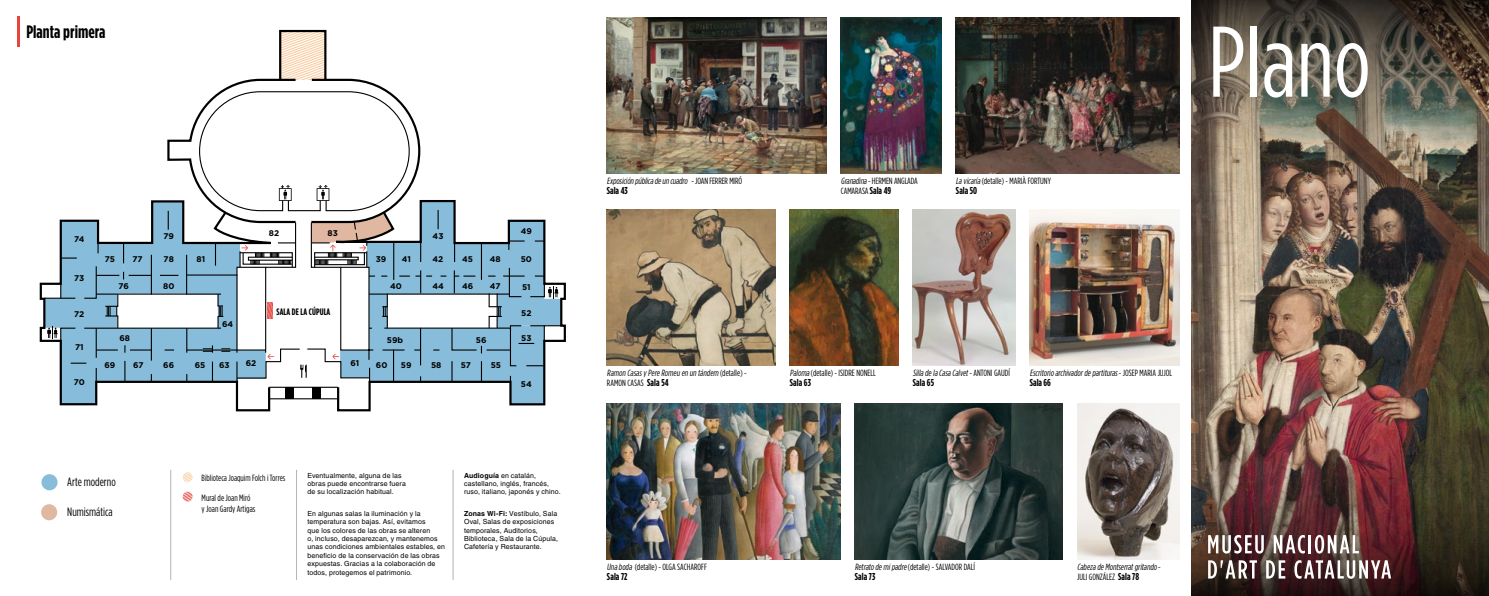
<style>
.page{position:relative;width:1489px;height:596px;background:#fff}
.page>*{position:absolute;margin:0;border:0;box-sizing:border-box;transform-origin:0 0}
.TITOL_TERRASSES_-_CA{font:condensed 100px "Gotham HTF";color:#fff}
.PLANTA{font:700 condensed 18px "Gotham HTF";color:#000}
.t1{font:condensed 12px "Gotham HTF";color:#000}
.NOM_SALA{font:700 condensed 10px "Gotham HTF";letter-spacing:.01em;color:#000}
.TITOL_OBRA_-_CAT{font:700 condensed 10px "Gotham HTF";letter-spacing:.005em;color:#000}
.t2{font:700 condensed 9.4px "Gotham HTF";letter-spacing:.01em;color:#000}
.llegenda{font:condensed 9.1px "Gotham HTF";color:#000}
.TITOL_OBRA_-_CAT-2{font:italic condensed 9px/10px "Gotham HTF";color:#000}
.TITOL_OBRA_-_CAT-3{font:condensed 9px/10px "Gotham HTF";color:#000}
.llegenda-2{font:condensed 9px "Gotham HTF";color:#000}
.t3{font:700 8.2px "Gotham HTF";color:#000}
.t4{font:7px/8.4px "Helvetica LT Std";letter-spacing:.015em;color:#000}
.s1{font-weight:700}
.s2{font-style:normal}
.s3{font-style:italic}
.s4{font-weight:700;font-size:10px}
.s5{font-weight:700;font-style:normal;font-size:10px}
</style>
<div class="page">
<img style="left:1191px;top:213px;width:297px;height:175px">
<svg style="left:1191px;top:0;width:297px;height:213px;background:#655b4e"></svg>
<img style="left:1191px;top:388px;width:297px;height:207px">
<hr style="left:17px;top:16px;width:3px;height:31px;background:#e6443c">
<svg style="left:1265px;top:560px;width:20px;height:18px"></svg>
<svg style="left:1207px;top:534px;width:56px;height:19px"></svg>
<svg style="left:1207px;top:560px;width:49px;height:18px"></svg>
<svg style="left:1294px;top:560px;width:96px;height:18px"></svg>
<svg style="left:1273px;top:534px;width:85px;height:19px"></svg>
<svg style="left:39px;top:282px;width:232px;height:130px"></svg>
<svg style="left:337px;top:282px;width:229px;height:130px"></svg>
<svg style="left:44px;top:31px;width:518px;height:373px"></svg>
<img style="left:854px;top:403px;width:208px;height:156px">
<img style="left:1077px;top:403px;width:102px;height:156px">
<img style="left:607px;top:209px;width:168px;height:156px">
<img style="left:1029px;top:209px;width:150px;height:156px">
<img style="left:912px;top:209px;width:103px;height:156px">
<img style="left:840px;top:17px;width:101px;height:156px">
<img style="left:607px;top:403px;width:233px;height:156px">
<img style="left:789px;top:209px;width:109px;height:156px">
<img style="left:955px;top:17px;width:224px;height:156px">
<img style="left:607px;top:17px;width:220px;height:156px">
<div style="left:41px;top:474px;width:17px;height:16px;background:#87bdda;border-radius:50%"></div>
<div style="left:41px;top:504px;width:16px;height:16px;background:#e0b8a1;border-radius:50%"></div>
<svg style="left:183px;top:472px;width:10px;height:10px"></svg>
<svg style="left:183px;top:491px;width:10px;height:10px"></svg>
<hr style="left:170px;top:469px;width:1px;height:110px;background:#b1b3b4">
<hr style="left:296px;top:469px;width:1px;height:110px;background:#b1b3b4">
<hr style="left:453px;top:469px;width:1px;height:110px;background:#b1b3b4">
<p class="PLANTA" style="left:26px;top:21px;width:80px">Planta primera</p>
<p class="TITOL_TERRASSES_-_CA" style="left:1208px;top:8px;width:164px">Plano</p>
<p class="t3" style="left:74px;top:235px;width:12px">74</p>
<p class="t3" style="left:74px;top:273px;width:12px">73</p>
<p class="t3" style="left:74px;top:309px;width:12px">72</p>
<p class="t3" style="left:75px;top:342px;width:10px">71</p>
<p class="t3" style="left:74px;top:377px;width:12px">70</p>
<p class="t3" style="left:163px;top:231px;width:12px">79</p>
<p class="t3" style="left:269px;top:228px;width:12px">82</p>
<p class="t3" style="left:327px;top:228px;width:12px">83</p>
<p class="t3" style="left:432px;top:231px;width:12px">43</p>
<p class="t3" style="left:521px;top:226px;width:13px">49</p>
<p class="t3" style="left:105px;top:254px;width:12px">75</p>
<p class="t3" style="left:132px;top:254px;width:12px">77</p>
<p class="t3" style="left:164px;top:254px;width:12px">78</p>
<p class="t3" style="left:196px;top:254px;width:10px">81</p>
<p class="t3" style="left:163px;top:281px;width:13px">80</p>
<p class="t3" style="left:118px;top:281px;width:12px">76</p>
<p class="t2" style="left:276px;top:306px;width:55px">SALA DE LA CÚPULA</p>
<p class="t3" style="left:376px;top:254px;width:12px">39</p>
<p class="t3" style="left:402px;top:254px;width:11px">41</p>
<p class="t3" style="left:432px;top:254px;width:12px">42</p>
<p class="t3" style="left:432px;top:281px;width:13px">44</p>
<p class="t3" style="left:390px;top:281px;width:13px">40</p>
<p class="t3" style="left:462px;top:254px;width:12px">45</p>
<p class="t3" style="left:462px;top:281px;width:13px">46</p>
<p class="t3" style="left:490px;top:254px;width:12px">48</p>
<p class="t3" style="left:520px;top:254px;width:13px">50</p>
<p class="t3" style="left:490px;top:281px;width:12px">47</p>
<p class="t3" style="left:522px;top:282px;width:10px">51</p>
<p class="t3" style="left:521px;top:308px;width:12px">52</p>
<p class="t3" style="left:222px;top:319px;width:13px">64</p>
<p class="t3" style="left:119px;top:333px;width:12px">68</p>
<p class="t3" style="left:387px;top:335px;width:18px">59b</p>
<p class="t3" style="left:476px;top:334px;width:12px">56</p>
<p class="t3" style="left:521px;top:333px;width:12px">53</p>
<p class="t3" style="left:246px;top:358px;width:12px">62</p>
<p class="t3" style="left:350px;top:358px;width:10px">61</p>
<p class="t3" style="left:104px;top:360px;width:12px">69</p>
<p class="t3" style="left:133px;top:360px;width:12px">67</p>
<p class="t3" style="left:163px;top:360px;width:12px">66</p>
<p class="t3" style="left:195px;top:360px;width:12px">65</p>
<p class="t3" style="left:219px;top:360px;width:12px">63</p>
<p class="t3" style="left:376px;top:360px;width:13px">60</p>
<p class="t3" style="left:401px;top:360px;width:12px">59</p>
<p class="t3" style="left:431px;top:360px;width:12px">58</p>
<p class="t3" style="left:461px;top:360px;width:12px">57</p>
<p class="t3" style="left:490px;top:360px;width:12px">55</p>
<p class="t3" style="left:521px;top:379px;width:12px">54</p>
<h3 class="t1" style="left:67px;top:475px;width:50px">Arte moderno</h3>
<p class="llegenda-2" style="left:202px;top:473px;width:85px">Biblioteca Joaquim Folch i Torres</p>
<p class="llegenda" style="left:202px;top:492px;width:50px">Mural de Joan Miró</p>
<p class="llegenda" style="left:202px;top:503px;width:55px">y Joan Gardy Artigas</p>
<h3 class="t1" style="left:67px;top:505px;width:47px">Numismática</h3>
<p class="t4" style="left:307px;top:470px;width:100px">Eventualmente, alguna de las obras puede encontrarse fuera de su localización habitual.</p>
<p class="t4" style="left:307px;top:509px;width:139px">En algunas salas la iluminación y la temperatura son bajas. Así, evitamos<br>que los colores de las obras se alteren<br>o, incluso, desaparezcan, y mantenemos unas condiciones ambientales estables, en beneficio de la conservación de las obras expuestas. Gracias a la colaboración de todos, protegemos el patrimonio.</p>
<p class="t4" style="left:464px;top:470px;width:98px"><span class="s1">Audioguía</span> en catalán, castellano, inglés, francés, ruso, italiano, japonés y chino.</p>
<p class="t4" style="left:464px;top:509px;width:95px"><span class="s1">Zonas Wi-Fi:</span> Vestíbulo, Sala<br>Oval, Salas de exposiciones temporales, Auditorios,<br>Biblioteca, Sala de la Cúpula,<br>Cafetería y Restaurante.</p>
<p class="TITOL_OBRA_-_CAT-2" style="left:607px;top:175px;width:137px">Exposición públicadeun cuadro <span class="s2">- J O A N F E R R E R M I R Ó</span></p>
<p class="NOM_SALA" style="left:607px;top:184px;width:22px">Sala 43</p>
<p class="TITOL_OBRA_-_CAT-3" style="left:840px;top:175px;width:78px"><span class="s3">Granadina</span>- HERMEN ANGLADA<br>CAMARASA <span class="s4">Sala 49</span></p>
<p class="TITOL_OBRA_-_CAT-3" style="left:955px;top:175px;width:96px"><span class="s3">La vicaría</span> (detalle) - MARIÀ FORTUNY</p>
<p class="NOM_SALA" style="left:955px;top:184px;width:23px">Sala 50</p>
<p class="TITOL_OBRA_-_CAT-2" style="left:607px;top:368px;width:141px">Ramon Casasy Pere Romeu en un tándem <span class="s2">( d e t a l l e ) -<br>RAMON CASAS</span> <span class="s5">Sala 54</span></p>
<p class="TITOL_OBRA_-_CAT-3" style="left:789px;top:368px;width:87px"><span class="s3">Paloma</span> (detalle) - ISIDRE NONELL</p>
<p class="NOM_SALA" style="left:789px;top:377px;width:23px">Sala 63</p>
<p class="TITOL_OBRA_-_CAT-2" style="left:912px;top:368px;width:99px">Silla de la Casa Calvet <span class="s2">- A N T O N I G A U D Í</span></p>
<p class="TITOL_OBRA_-_CAT" style="left:912px;top:377px;width:23px">Sala 65</p>
<p class="TITOL_OBRA_-_CAT-2" style="left:1029px;top:368px;width:144px">Escritorio archivadorde partituras <span class="s2">- J O S E P M A R I A J U J O L</span></p>
<p class="TITOL_OBRA_-_CAT" style="left:1029px;top:377px;width:23px">Sala 66</p>
<p class="TITOL_OBRA_-_CAT-3" style="left:607px;top:561px;width:101px"><span class="s3">Una boda</span> (detalle) - OLGA SACHAROFF</p>
<p class="NOM_SALA" style="left:607px;top:570px;width:22px">Sala 72</p>
<p class="TITOL_OBRA_-_CAT-3" style="left:854px;top:561px;width:122px"><span class="s3">Retrato de mipadre</span> (detalle) - SALVADOR DALÍ</p>
<p class="NOM_SALA" style="left:854px;top:570px;width:22px">Sala 73</p>
<p class="TITOL_OBRA_-_CAT-2" style="left:1077px;top:561px;width:85px">Cabeza de Montserratgritando <span class="s2">-<br>JULI GONZÁLEZ</span> <span class="s5">Sala 78</span></p>
</div>
